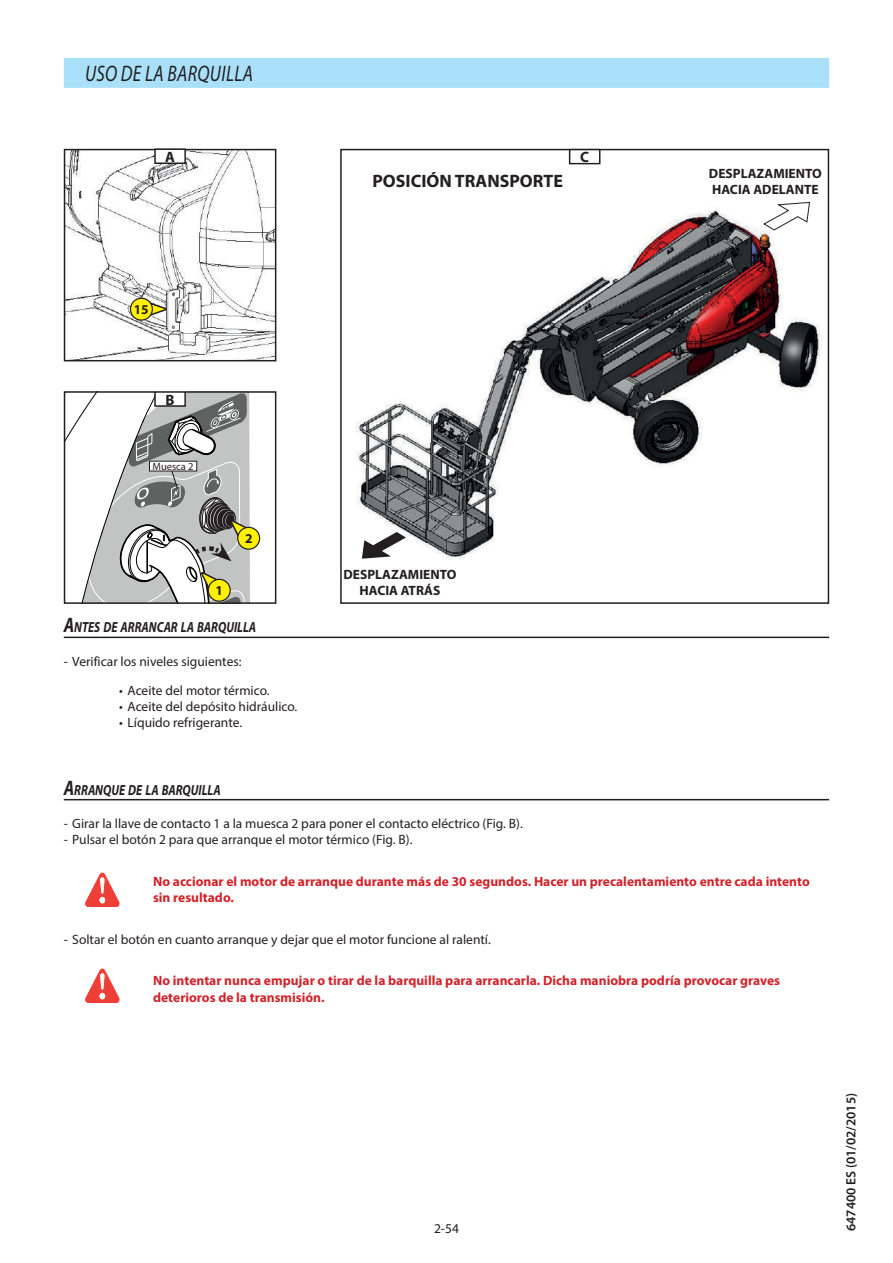
<style>
.page{position:relative;width:893px;height:1263px;background:#fff}
.page>*{position:absolute;margin:0;border:0;box-sizing:border-box;transform-origin:0 0}
.t1{font:italic 22.5px "Myriad Pro";letter-spacing:.02em;color:#231f20;scale:.8 1}
.t2{font:700 18px "Myriad Pro";color:#231f20}
.t3{font:700 15px "Myriad Pro";color:#231f20}
.t4{font:italic 700 14.7px "Myriad Pro";color:#231f20;scale:.8 1}
.t5{font:13.5px "Myriad Pro";color:#231f20}
.t6{font:700 13.5px/16.2px "Myriad Pro";color:#d1232a}
.t7{font:700 13.5px/16.2px "Myriad Pro";color:#231f20}
.t8{font:600 13.5px "Myriad Pro";color:#231f20}
.t9{font:10.5px "Myriad Pro";color:#231f20}
.s1{font-size:21px}
</style>
<div class="page">
<div style="left:64px;top:58px;width:765px;height:30px;background:#aae0f9"></div>
<img style="left:356px;top:201px;width:465px;height:359px">
<div style="left:340px;top:149px;width:489px;height:455px;border:2px solid #231f20"></div>
<hr style="left:64px;top:637px;width:765px;height:1px;background:#231f20">
<hr style="left:64px;top:799px;width:765px;height:1px;background:#231f20">
<svg style="left:85px;top:873px;width:34px;height:34px"></svg>
<svg style="left:85px;top:969px;width:34px;height:34px"></svg>
<svg style="left:763px;top:202px;width:47px;height:29px"></svg>
<svg style="left:362px;top:532px;width:44px;height:27px"></svg>
<div style="left:569px;top:149px;width:31px;height:15px;border:2px solid #231f20"></div>
<svg style="left:65px;top:148px;width:211px;height:456px"></svg>
<h1 class="t1" style="left:85px;top:65px;width:211px">USO DE LA BARQUILLA</h1>
<p class="t3" style="left:165px;top:151px;width:11px">A</p>
<p class="t3" style="left:580px;top:151px;width:10px">C</p>
<h2 class="t2" style="left:372px;top:175px;width:192px">POSICIÓN TRANSPORTE</h2>
<p class="t7" style="left:709px;top:166px;width:114px">DESPLAZAMIENTO<br>HACIA ADELANTE</p>
<p class="t7" style="left:134px;top:303px;width:16px">15</p>
<p class="t3" style="left:166px;top:394px;width:11px">B</p>
<p class="t9" style="left:153px;top:462px;width:43px">Muesca 2</p>
<p class="t7" style="left:216px;top:584px;width:9px">1</p>
<p class="t7" style="left:245px;top:532px;width:9px">2</p>
<p class="t4" style="left:64px;top:622px;width:242px"><span class="s1">A</span>NTES DE ARRANCAR LA BARQUILLA</p>
<p class="t5" style="left:64px;top:656px;width:179px">- Verificar los niveles siguientes:</p>
<p class="t5" style="left:119px;top:685px;width:152px">• Aceite del motor térmico.</p>
<p class="t5" style="left:119px;top:701px;width:180px">• Aceite del depósito hidráulico.</p>
<p class="t5" style="left:119px;top:717px;width:125px">• Líquido refrigerante.</p>
<p class="t7" style="left:343px;top:567px;width:114px;text-align:center">DESPLAZAMIENTO<br>HACIA ATRÁS</p>
<p class="t4" style="left:64px;top:784px;width:198px"><span class="s1">A</span>RRANQUE DE LA BARQUILLA</p>
<p class="t5" style="left:64px;top:818px;width:460px">- Girar la llave de contacto 1 a la muesca 2 para poner el contacto eléctrico (Fig. B).</p>
<p class="t5" style="left:64px;top:834px;width:350px">- Pulsar el botón 2 para que arranque el motor térmico (Fig. B).</p>
<p class="t6" style="left:153px;top:874px;width:658px">No accionar el motor de arranque durante más de 30 segundos. Hacer un precalentamiento entre cada intento sin resultado.</p>
<p class="t5" style="left:64px;top:934px;width:429px">- Soltar el botón en cuanto arranque y dejar que el motor funcione al ralentí.</p>
<p class="t6" style="left:153px;top:974px;width:628px">No intentar nunca empujar o tirar de la barquilla para arrancarla. Dicha maniobra podría provocar graves deterioros de la transmisión.</p>
<p class="t5" style="left:434px;top:1223px;width:26px">2-54</p>
<p class="t8" style="left:846px;top:1231px;width:140px;rotate:-90deg">647400 ES (01/02/2015)</p>
</div>
